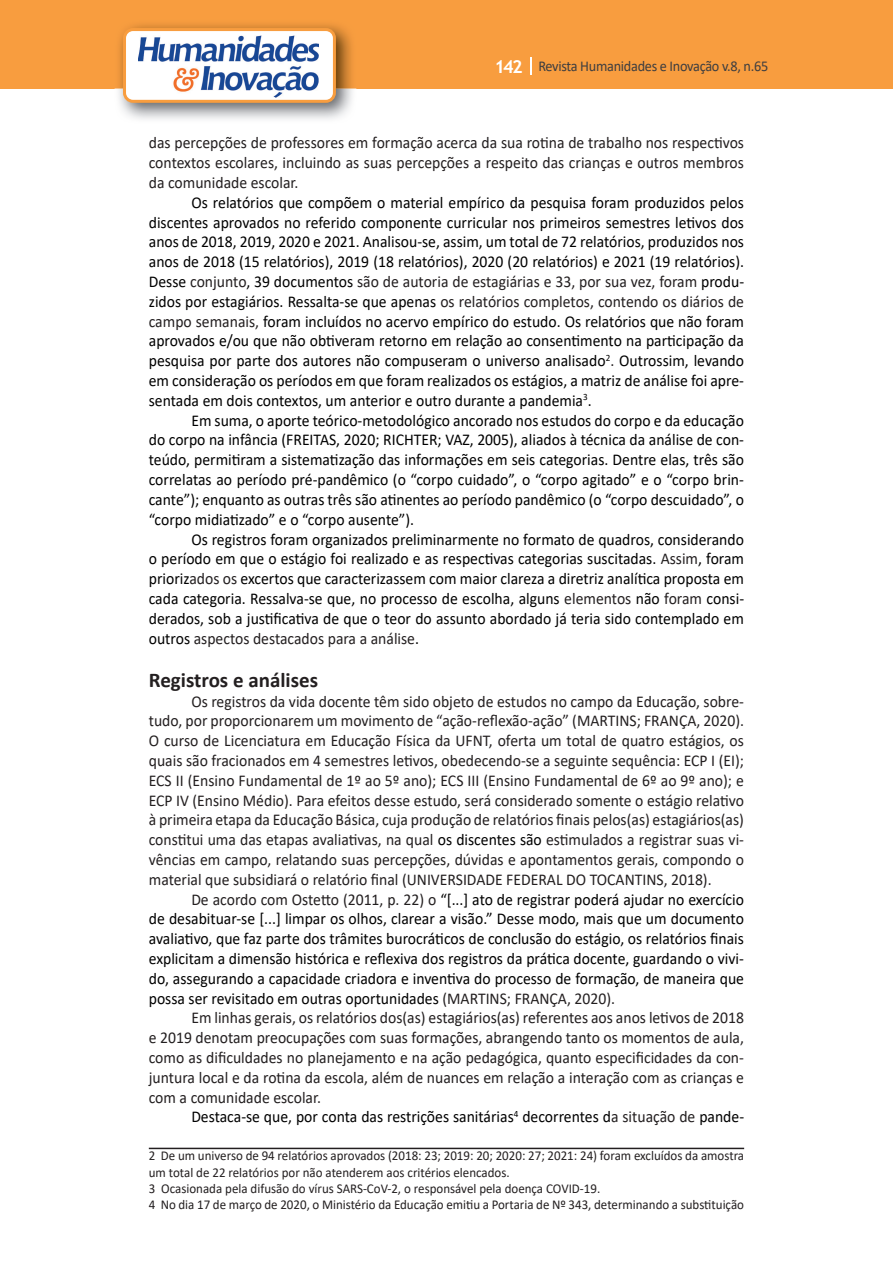
<style>
.page{position:relative;width:893px;height:1263px;background:#fff}
.page>*{position:absolute;margin:0;border:0;box-sizing:border-box;transform-origin:0 0}
.t1{font:700 21px "Calibri";color:#231f20}
.t2{font:16.5px/19.8px "Calibri";color:#000001;text-align:justify;scale:.95 1}
.t3{font:16.5px/19.8px "Calibri";color:#231f20;text-align:justify;scale:.95 1}
.t4{font:15px "Calibri";letter-spacing:-.02em;color:#3e3e3f;scale:.95 1}
.t5{font:13.5px/16.2px "Calibri";color:#231f20;scale:.96 1}
.s1{font-family:"Trebuchet MS";font-weight:700;font-size:18px;color:#fff}
.s2{color:#231f20}
.s3{color:#000001}
</style>
<div class="page">
<div style="left:0;top:0;width:893px;height:88px;background:#f89d3f"></div>
<svg style="left:530px;top:57px;width:2px;height:18px"></svg>
<img style="left:115px;top:24px;width:241px;height:95px">
<div style="left:125px;top:30px;width:209px;height:71px;background:#fff;border-radius:9px"></div>
<img style="left:138px;top:35px;width:181px;height:62px">
<div style="left:123px;top:28px;width:213px;height:75px;border:3px solid #f89d3f;border-radius:9px"></div>
<hr style="left:149px;top:1148px;width:595px;height:1px;background:#231f20">
<p class="t4" style="left:495px;top:56px;width:290px"><span class="s1">142</span> Revista Humanidades e Inovação v.8, n.65</p>
<p class="t3" style="left:149px;top:133px;width:628px">das percepções de professores em formação acerca da sua rotina de trabalho nos respectivos contextos escolares, incluindo as suas percepções a respeito das crianças e outros membros da comunidade escolar.</p>
<p class="t2" style="left:149px;top:192px;width:628px;text-indent:43px">Os relatórios que compõem o material empírico da pesquisa foram produzidos pelos discentes aprovados no referido componente curricular nos primeiros semestres letivos dos anos de 2018, 2019, 2020 e 2021. Analisou-se, assim, um total de 72 relatórios, produzidos nos anos de 2018 (15 relatórios), 2019 (18 relatórios), 2020 (20 relatórios) e 2021 (19 relatórios).<br>Desse <span class="s2">conjunto</span>, 39 documentos <span class="s2">são de autoria de estagiárias e 33, por sua vez, foram</span> produ&shy;zidos por estagiários. Ressalta-se que apenas <span class="s2">os relatórios completos, contendo os diários de campo semanais,</span> foram incluídos no acervo empírico do estudo. Os relatórios que não foram aprovados e/ou que não obtiveram retorno em relação ao consentimento na participação da pesquisa por parte dos autores não compuseram o universo analisado<sup>2</sup><span class="s2">.</span> Outrossim, levando em consideração os períodos em que foram realizados os estágios, a matriz de análise foi apre&shy;sentada em dois contextos, um anterior e outro durante a pandemia<sup>3</sup>.</p>
<p class="t2" style="left:149px;top:410px;width:628px;text-indent:43px">Em suma, o aporte teórico-metodológico ancorado nos estudos do corpo e da educação do corpo na infância (FREITAS, 2020; RICHTER; VAZ, 2005), aliados à técnica da análise de con&shy;teúdo, permitiram a sistematização das informações em seis categorias. Dentre elas, três são correlatas ao período pré-pandêmico (o “corpo cuidado”, o “corpo agitado” e o “corpo brin&shy;cante”); enquanto as outras três são atinentes ao período pandêmico (o “corpo descuidado”, o “corpo midiatizado” e o “corpo ausente”).</p>
<p class="t2" style="left:149px;top:529px;width:628px;text-indent:43px">Os registros foram organizados preliminarmente no formato de quadros, considerando o período em que o estágio foi realizado e as respectivas categorias suscitadas. <span class="s2">Assim</span>, foram prioriz<span class="s2">ados os</span> excertos que caracterizassem com maior clareza a diretriz analítica proposta em cada categoria. Ressalva-se que, no processo de escolha, alguns <span class="s2">elementos</span> não <span class="s2">foram</span> consi&shy;derados, sob a justificativa de que o teor do assunto abordado já teria sido contemplado em outros <span class="s2">aspectos destacados para a análise</span>.</p>
<p class="t1" style="left:149px;top:665px;width:171px">Registros e análises</p>
<p class="t3" style="left:149px;top:691px;width:628px;text-indent:43px">Os registros da vida docente têm sido objeto de estudos no campo da Educação, sobre&shy;tudo, por proporcionarem um movimento de “ação-reflexão-ação” (MARTINS; FRANÇA, 2020).<br>O curso de Licenciatura em Educação Física da UFNT, oferta um total de quatro estágios, os quais são fracionados em 4 semestres letivos, obedecendo-se a seguinte sequência: ECP I (EI); ECS II (Ensino Fundamental de 1º ao 5º ano); ECS III (Ensino Fundamental de 6º ao 9º ano); e ECP IV (Ensino Médio). Para efeitos desse estudo, será considerado somente o estágio relativo à primeira etapa da Educação Básica, cuja produção de relatórios finais pelos(as) estagiários(as) constitui uma das etapas avaliativas, na qual <span class="s3">os discentes são</span> estimulados a registrar suas vi&shy;vências em campo, relatando suas percepções, dúvidas e apontamentos gerais, compondo o material que subsidiará o relatório final (UNIVERSIDADE FEDERAL DO TOCANTINS, 2018).</p>
<p class="t2" style="left:149px;top:889px;width:628px;text-indent:43px"><span class="s2">De acordo com Ostetto (2011, p. 22) o</span> “[...] ato de registrar poderá ajudar no exercício de desabituar-se [...] limpar os olhos, clarear a visão.” Desse modo, mais que um documento avaliativo, que faz parte dos trâmites burocráticos de conclusão do estágio, os relatórios finais explicitam a dimensão histórica e reflexiva dos registros da prática docente, guardando o vivi&shy;do, assegurando a capacidade criadora e inventiva do processo de formação, de maneira que possa ser revisitado em outras oportunidades <span class="s2">(MARTINS; FRANÇA, 2020).</span></p>
<p class="t3" style="left:149px;top:1007px;width:628px;text-indent:43px">Em linhas gerais, os relatórios dos(as) estagiários(as) referentes aos anos letivos de 2018 e 2019 denotam preocupações com suas formações, abrangendo tanto os momentos de aula, como as dificuldades no planejamento e na ação pedagógica, quanto especificidades da con&shy;juntura local e da rotina da escola, além de nuances em relação a interação com as crianças e com a comunidade escolar.</p>
<p class="t2" style="left:191px;top:1106px;width:583px">Destaca-se que, por conta das restrições sanitárias<sup>4</sup> decorrentes d<span class="s2">a situação de</span> pande-</p>
<p class="t5" style="left:149px;top:1147px;width:622px">2 De um universo de 94 relatórios aprovados (2018: 23; 2019: 20; 2020: 27; 2021: 24) foram excluídos da amostra um total de 22 relatórios por não atenderem aos critérios elencados.<br>3 Ocasionada pela difusão do vírus SARS-CoV-2, o responsável pela doença COVID-19.<br>4 No dia 17 de março de 2020, o Ministério da Educação emitiu a Portaria de Nº 343, determinando a substituição</p>
</div>
